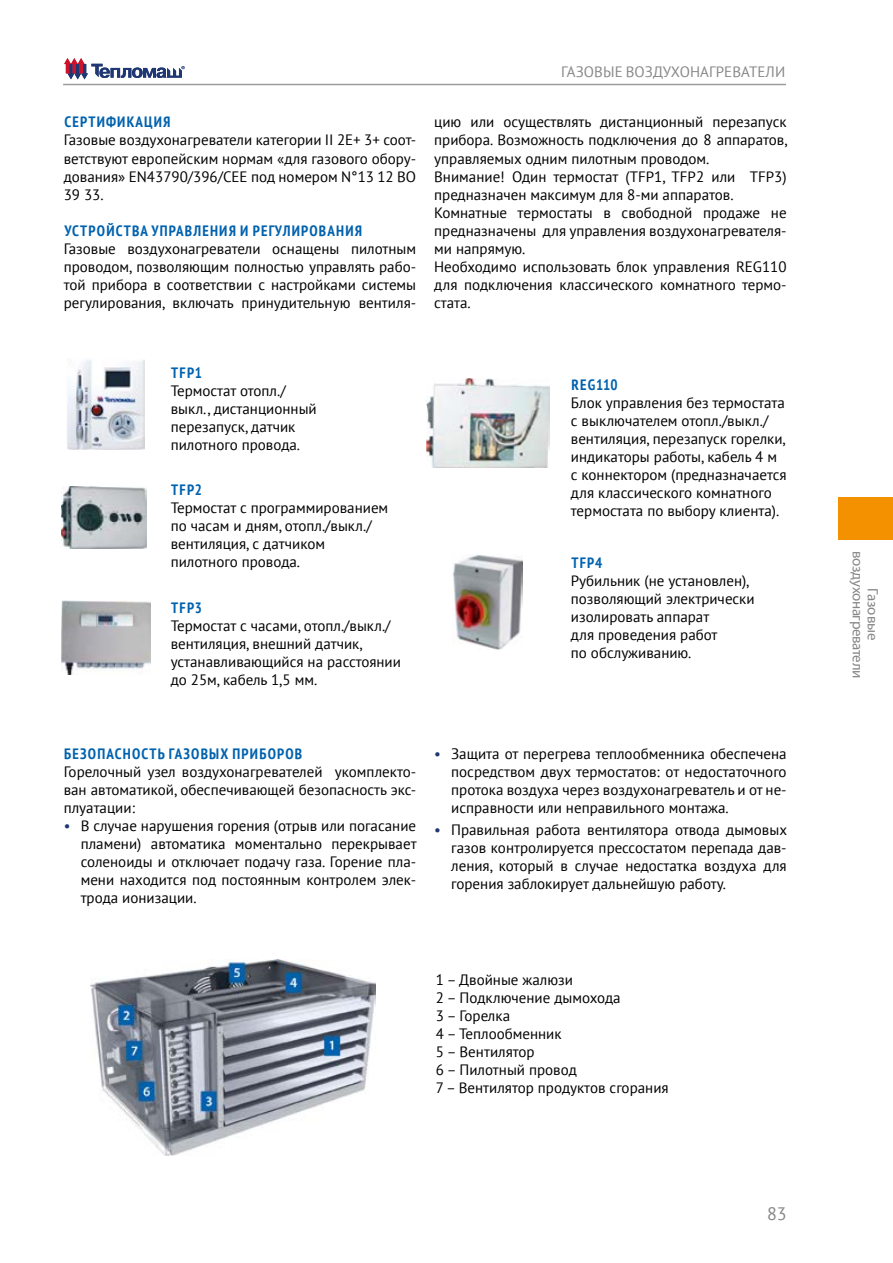
<style>
.page{position:relative;width:893px;height:1263px;background:#fff}
.page>*{position:absolute;margin:0;border:0;box-sizing:border-box;transform-origin:0 0}
.t1{font:18px "PT Sans";color:#868786}
.t2{font:15px/18px "PT Sans";color:#000}
.t3{font:700 condensed 15px "PT Sans";letter-spacing:.08em;color:#0062ae}
.t4{font:15px/15px "Myriad Pro";letter-spacing:-.025em;color:#868786;text-align:center}
.t5{font:15px "PT Sans";letter-spacing:.005em;color:#868786}
.s1{color:#1f3773}
</style>
<div class="page">
<hr style="left:63px;top:84px;width:723px;height:1px;background:#9c9c9d">
<div style="left:838px;top:497px;width:55px;height:43px;background:#f39100"></div>
<svg style="left:64px;top:58px;width:121px;height:21px"></svg>
<img style="left:61px;top:486px;width:86px;height:62px">
<img style="left:61px;top:600px;width:89px;height:75px">
<img style="left:427px;top:379px;width:123px;height:88px">
<img style="left:453px;top:555px;width:70px;height:94px">
<img style="left:91px;top:959px;width:285px;height:196px">
<img style="left:67px;top:359px;width:78px;height:91px">
<p class="t3" style="left:64px;top:112px;width:108px">СЕРТИФИКАЦИЯ</p>
<p class="t2" style="left:64px;top:131px;width:354px;text-align:justify">Газовые воздухонагреватели категории II 2E+ 3+ соот&shy;ветствуют европейским нормам «для газового обору&shy;дования» EN43790/396/CEE под номером N°13 12 BO 39 33.</p>
<p class="t3" style="left:64px;top:220px;width:299px">УСТРОЙСТВА УПРАВЛЕНИЯ И РЕГУЛИРОВАНИЯ</p>
<p class="t2" style="left:64px;top:239px;width:354px;text-align:justify">Газовые воздухонагреватели оснащены пилотным проводом, позволяющим полностью управлять рабо&shy;той прибора в соответствии с настройками системы регулирования, включать принудительную вентиля-</p>
<p class="t5" style="left:561px;top:62px;width:226px">ГАЗОВЫЕ ВОЗДУХОНАГРЕВАТЕЛИ</p>
<p class="t2" style="left:434px;top:113px;width:355px">цию или осуществлять дистанционный перезапуск прибора. Возможность подключения до 8 аппаратов, управляемых одним пилотным проводом.<br>Внимание! Один термостат (TFP1, TFP2 или TFP3) предназначен максимум для 8-ми аппаратов.<br>Комнатные термостаты в свободной продаже не предназначены для управления воздухонагревателя&shy;ми напрямую.<br>Необходимо использовать блок управления REG110 для подключения классического комнатного термо&shy;стата.</p>
<p class="t3" style="left:171px;top:363px;width:32px">TFP1</p>
<p class="t2" style="left:171px;top:381px;width:148px">Термостат отопл./ выкл., дистанционный перезапуск, датчик пилотного провода.</p>
<p class="t3" style="left:171px;top:480px;width:32px">TFP2</p>
<p class="t2" style="left:171px;top:498px;width:219px">Термостат с программированием по часам и дням, отопл./выкл./ вентиляция, с датчиком пилотного провода.</p>
<p class="t3" style="left:171px;top:598px;width:32px">TFP3</p>
<p class="t2" style="left:171px;top:616px;width:232px">Термостат с часами, отопл./выкл./ вентиляция, внешний датчик, устанавливающийся на расстоянии до 25м, кабель 1,5 мм.</p>
<p class="t3" style="left:571px;top:375px;width:48px">REG110</p>
<p class="t2" style="left:571px;top:394px;width:217px">Блок управления без термостата с выключателем отопл./выкл./ вентиляция, перезапуск горелки, индикаторы работы, кабель 4 м с коннектором (предназначается для классического комнатного термостата по выбору клиента).</p>
<p class="t3" style="left:571px;top:552px;width:32px">TFP4</p>
<p class="t2" style="left:571px;top:571px;width:185px">Рубильник (не установлен), позволяющий электрически изолировать аппарат<br>для проведения работ<br>по обслуживанию.</p>
<p class="t3" style="left:64px;top:744px;width:240px">БЕЗОПАСНОСТЬ ГАЗОВЫХ ПРИБОРОВ</p>
<p class="t2" style="left:64px;top:763px;width:354px;text-align:justify">Горелочный узел воздухонагревателей укомплекто&shy;ван автоматикой, обеспечивающей безопасность экс&shy;плуатации:</p>
<p class="t2" style="left:81px;top:817px;width:337px;text-align:justify;text-indent:-17px"><span class="s1">•</span> В случае нарушения горения (отрыв или погасание пламени) автоматика моментально перекрывает соленоиды и отключает подачу газа. Горение пла&shy;мени находится под постоянным контролем элек&shy;трода ионизации.</p>
<p class="t2" style="left:451px;top:745px;width:337px;text-align:justify;text-indent:-17px"><span class="s1">•</span> Защита от перегрева теплообменника обеспечена посредством двух термостатов: от недостаточного протока воздуха через воздухонагреватель и от не&shy;исправности или неправильного монтажа.</p>
<p class="t2" style="left:451px;top:821px;width:337px;text-align:justify;text-indent:-17px"><span class="s1">•</span> Правильная работа вентилятора отвода дымовых газов контролируется прессостатом перепада дав&shy;ления, который в случае недостатка воздуха для горения заблокирует дальнейшую работу.</p>
<p class="t2" style="left:436px;top:970px;width:234px">1 – Двойные жалюзи<br>2 – Подключение дымохода<br>3 – Горелка<br>4 – Теплообменник<br>5 – Вентилятор<br>6 – Пилотный провод<br>7 – Вентилятор продуктов сгорания</p>
<p class="t1" style="left:767px;top:1202px;width:21px">83</p>
<p class="t4" style="left:880px;top:551px;width:129px;rotate:90deg">Газовые воздухонагреватели</p>
</div>
